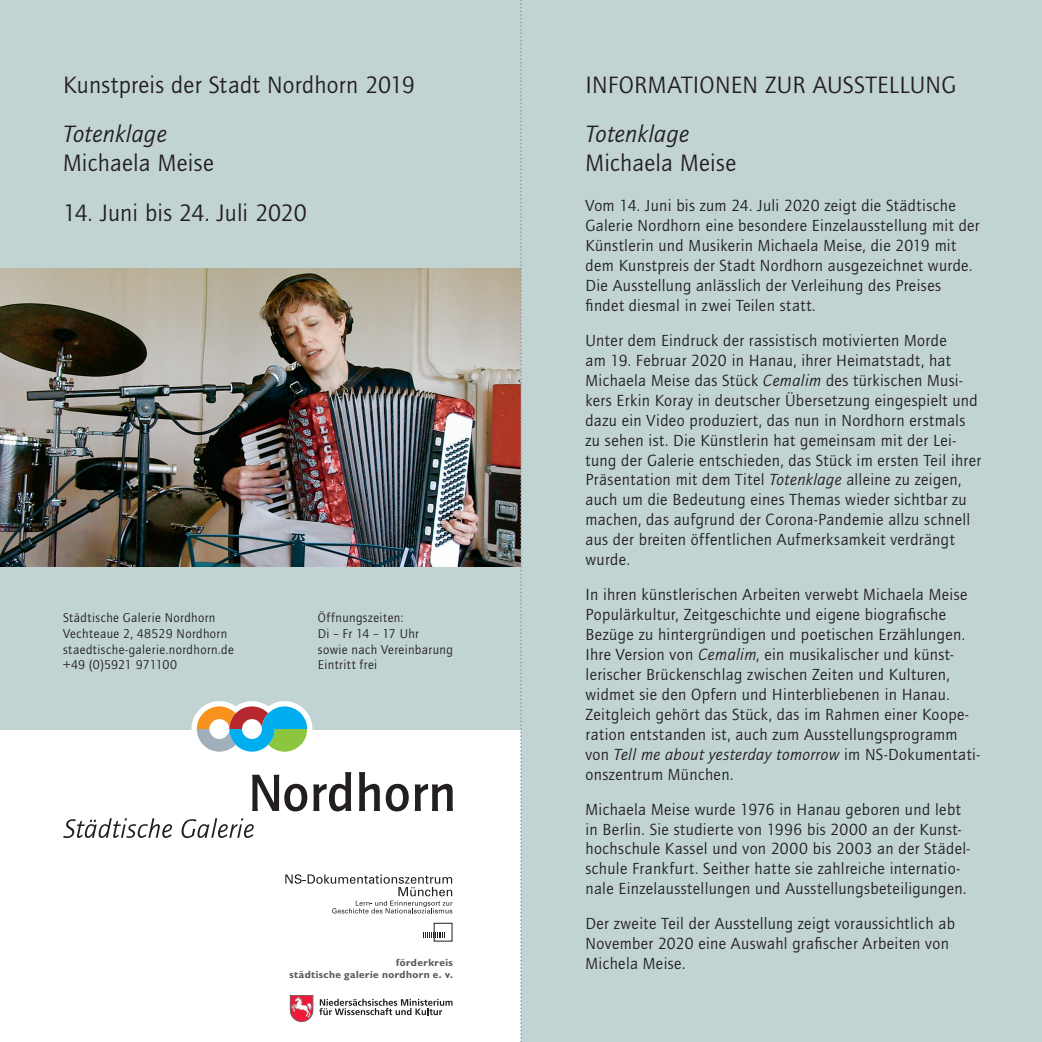
<style>
.page{position:relative;width:1042px;height:1042px;background:#fff}
.page>*{position:absolute;margin:0;border:0;box-sizing:border-box;transform-origin:0 0}
.t1{font:24.5px "ITC Quay Sans";letter-spacing:.01em;color:#231f20}
.t2{font:italic 24.5px "ITC Quay Sans";letter-spacing:.01em;color:#231f20}
.t3{font:16.62px/19.9px "ITC Quay Sans";letter-spacing:.02em;color:#231f20}
.t4{font:13.12px/15.8px "ITC Quay Sans";letter-spacing:.03em;color:#231f20}
.t5{font:700 10.5px/11.5px "Humanist 521 BT";letter-spacing:.04em;color:#57585a;text-align:right}
.s1{font-style:italic}
</style>
<div class="page">
<div style="left:0;top:0;width:784px;height:729px;background:#c2d3d3"></div>
<svg style="left:252px;top:775px;width:55px;height:36px"></svg>
<svg style="left:313px;top:772px;width:38px;height:39px"></svg>
<svg style="left:359px;top:772px;width:21px;height:39px"></svg>
<svg style="left:386px;top:784px;width:23px;height:27px"></svg>
<svg style="left:415px;top:784px;width:38px;height:27px"></svg>
<svg style="left:191px;top:701px;width:121px;height:51px"></svg>
<svg style="left:63px;top:818px;width:109px;height:20px"></svg>
<svg style="left:181px;top:818px;width:73px;height:20px"></svg>
<div style="left:521px;top:0;width:521px;height:1042px;background:#c2d3d3"></div>
<svg style="left:285px;top:874px;width:167px;height:39px"></svg>
<svg style="left:423px;top:932px;width:22px;height:6px"></svg>
<div style="left:434px;top:923px;width:18px;height:18px;border:1px solid #231f20"></div>
<svg style="left:290px;top:995px;width:23px;height:27px"></svg>
<svg style="left:319px;top:998px;width:133px;height:17px"></svg>
<img style="left:0;top:268px;width:520px;height:299px">
<svg style="left:520px;top:0;width:2px;height:1042px"></svg>
<h1 class="t1" style="left:63px;top:71px;width:353px">Kunstpreis der Stadt Nordhorn 2019</h1>
<h1 class="t2" style="left:63px;top:120px;width:105px">Totenklage</h1>
<h1 class="t1" style="left:63px;top:150px;width:152px">Michaela Meise</h1>
<h1 class="t1" style="left:63px;top:199px;width:245px">14. Juni bis 24. Juli 2020</h1>
<p class="t4" style="left:63px;top:610px;width:172px">Städtische Galerie Nordhorn<br>Vechteaue 2, 48529 Nordhorn staedtische-galerie.nordhorn.de +49 (0)5921 971100</p>
<p class="t4" style="left:318px;top:610px;width:137px">Öffnungszeiten:<br>Di – Fr 14 – 17 Uhr<br>sowie nach Vereinbarung<br>Eintritt frei</p>
<p class="t5" style="left:289px;top:956px;width:165px">förderkreis<br>städtische galerie nordhorn e. v.</p>
<h1 class="t1" style="left:585px;top:71px;width:144px">Informati onen</h1>
<h1 class="t1" style="left:765px;top:71px;width:62px">zur Auss</h1>
<h1 class="t1" style="left:865px;top:71px;width:60px">tellung</h1>
<h1 class="t2" style="left:585px;top:120px;width:105px">Totenklage</h1>
<h1 class="t1" style="left:585px;top:150px;width:152px">Michaela Meise</h1>
<p class="t3" style="left:585px;top:196px;width:396px">Vom 14. Juni bis zum 24. Juli 2020 zeigt die Städtische Galerie Nordhorn eine besondere Einzelausstellung mit der Künstlerin und Musikerin Michaela Meise, die 2019 mit dem Kunstpreis der Stadt Nordhorn ausgezeichnet wurde.<br>Die Ausstellung anlässlich der Verleihung des Preises findet diesmal in zwei Teilen statt.</p>
<p class="t3" style="left:585px;top:330px;width:397px">Unter dem Eindruck der rassistisch motivierten Morde<br>am 19. Februar 2020 in Hanau, ihrer Heimatstadt, hat Michaela Meise das Stück <span class="s1">Cemalim</span> des türkischen Musi&shy;kers Erkin Koray in deutscher Übersetzung eingespielt und dazu ein Video produziert, das nun in Nordhorn erstmals zu sehen ist. Die Künstlerin hat gemeinsam mit der Lei&shy;tung der Galerie entschieden, das Stück im ersten Teil ihrer Präsentation mit dem Titel <span class="s1">Totenklage</span> alleine zu zeigen, auch um die Bedeutung eines Themas wieder sichtbar zu machen, das aufgrund der Corona-Pandemie allzu schnell aus der breiten öffentlichen Aufmerksamkeit verdrängt wurde.</p>
<p class="t3" style="left:585px;top:585px;width:396px">In ihren künstlerischen Arbeiten verwebt Michaela Meise Populärkultur, Zeitgeschichte und eigene biografische Bezüge zu hintergründigen und poetischen Erzählungen.<br>Ihre Version von <span class="s1">Cemalim</span>, ein musikalischer und künst&shy;lerischer Brückenschlag zwischen Zeiten und Kulturen, widmet sie den Opfern und Hinterbliebenen in Hanau.<br>Zeitgleich gehört das Stück, das im Rahmen einer Koope&shy;ration entstanden ist, auch zum Ausstellungsprogramm von <span class="s1">Tell me about yesterday tomorrow</span> im NS-Dokumentati&shy;onszentrum München.</p>
<p class="t3" style="left:585px;top:799px;width:386px">Michaela Meise wurde 1976 in Hanau geboren und lebt in Berlin. Sie studierte von 1996 bis 2000 an der Kunst&shy;hochschule Kassel und von 2000 bis 2003 an der Städel&shy;schule Frankfurt. Seither hatte sie zahlreiche internatio&shy;nale Einzelausstellungen und Ausstellungsbeteiligungen.</p>
<p class="t3" style="left:585px;top:914px;width:371px">Der zweite Teil der Ausstellung zeigt voraussichtlich ab<br>November 2020 eine Auswahl grafischer Arbeiten von<br>Michela Meise.</p>
</div>
